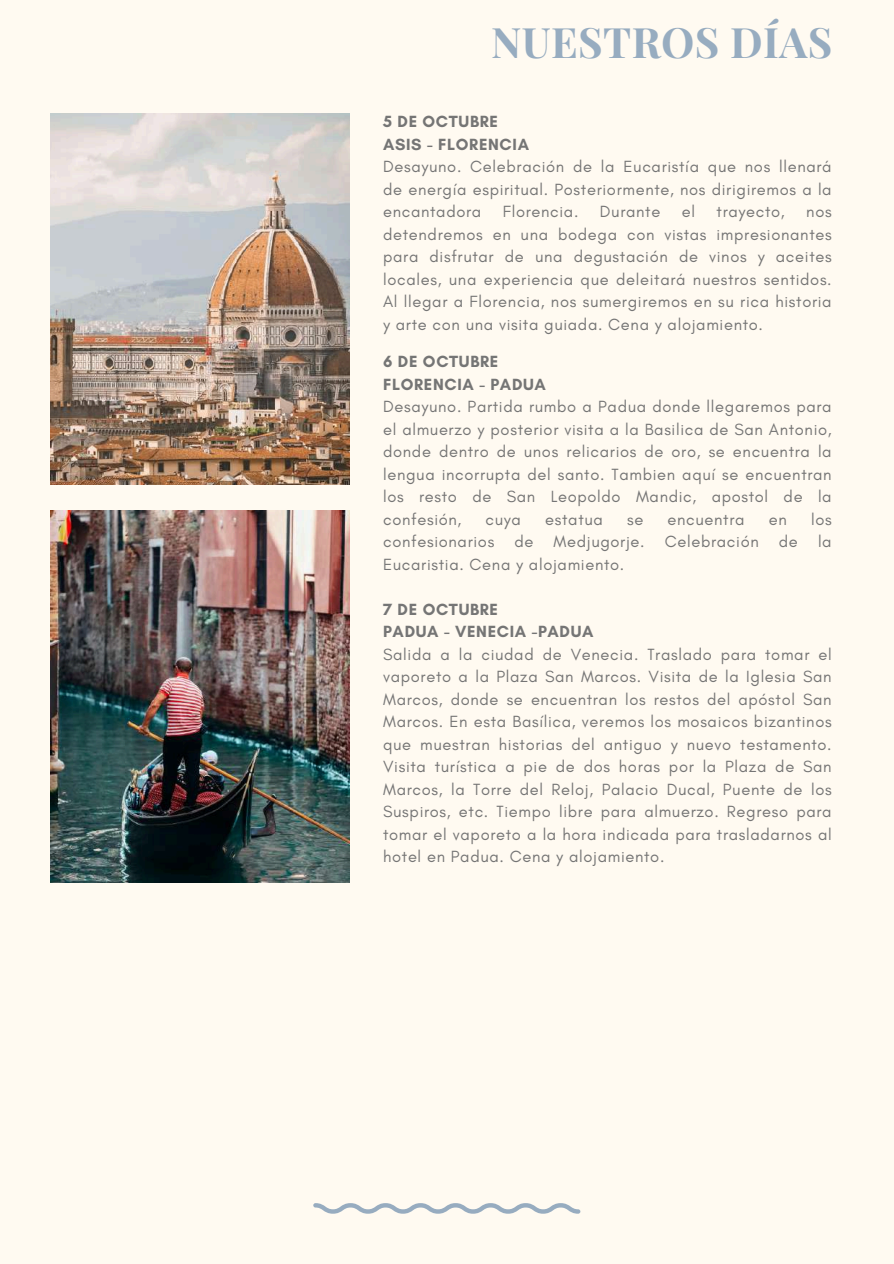
<style>
.page{position:relative;width:894px;height:1264px;background:#fff}
.page>*{position:absolute;margin:0;border:0;box-sizing:border-box;transform-origin:0 0}
.t1{font:700 42px "Playfair Display";letter-spacing:.01em;color:#97acc0}
.t2{font:16.5px/22.5px "Glacial Indifference";letter-spacing:.04em;color:#757575;text-align:justify}
.t3{font:700 16.5px/22.5px "Glacial Indifference";letter-spacing:.04em;color:#757575}
</style>
<div class="page">
<div style="left:0;top:0;width:893px;height:1263px;background:#fffaf1"></div>
<svg style="left:313px;top:1203px;width:267px;height:10px"></svg>
<img style="left:50px;top:113px;width:300px;height:372px">
<img style="left:50px;top:511px;width:300px;height:371px">
<h1 class="t1" style="left:491px;top:13px;width:343px">NUESTROS DÍAS</h1>
<p class="t3" style="left:383px;top:110px;width:147px">5 DE OCTUBRE<br>ASIS - FLORENCIA</p>
<p class="t2" style="left:383px;top:155px;width:450px">Desayuno. Celebración de la Eucaristía que nos llenará de energía espiritual. Posteriormente, nos dirigiremos a la encantadora</p>
<p class="t2" style="left:502px;top:200px;width:77px">Florencia.</p>
<p class="t2" style="left:599px;top:200px;width:62px">Durante</p>
<p class="t2" style="left:681px;top:200px;width:15px">el</p>
<p class="t2" style="left:716px;top:200px;width:70px">trayecto,</p>
<p class="t2" style="left:383px;top:200px;width:450px;text-indent:423px">nos detendremos en una bodega con vistas impresionantes para disfrutar de una degustación de vinos y aceites locales, una experiencia que deleitará nuestros sentidos.<br>Al llegar a Florencia, nos sumergiremos en su rica historia y arte con una visita guiada. Cena y alojamiento.</p>
<p class="t3" style="left:383px;top:350px;width:164px">6 DE OCTUBRE<br>FLORENCIA - PADUA</p>
<p class="t2" style="left:383px;top:395px;width:450px">Desayuno. Partida rumbo a Padua donde llegaremos para el almuerzo y posterior visita a la Basilica de San Antonio, donde dentro de unos relicarios de oro, se encuentra la lengua incorrupta del santo. Tambien aquí se encuentran los resto de San Leopoldo Mandic, apostol de la confesión,</p>
<p class="t2" style="left:383px;top:508px;width:450px;text-indent:428px">los confesionarios de Medjugorje. Celebración de la Eucaristia. Cena y alojamiento.</p>
<p class="t3" style="left:383px;top:598px;width:212px">7 DE OCTUBRE<br>PADUA - VENECIA -PADUA</p>
<p class="t2" style="left:383px;top:643px;width:450px">Salida a la ciudad de Venecia. Traslado para tomar el vaporeto a la Plaza San Marcos. Visita de la Iglesia San Marcos, donde se encuentran los restos del apóstol San Marcos. En esta Basílica, veremos los mosaicos bizantinos que muestran historias del antiguo y nuevo testamento.<br>Visita turística a pie de dos horas por la Plaza de San Marcos, la Torre del Reloj, Palacio Ducal, Puente de los Suspiros, etc. Tiempo libre para almuerzo. Regreso para tomar el vaporeto a la hora indicada para trasladarnos al hotel en Padua. Cena y alojamiento.</p>
<p class="t2" style="left:485px;top:508px;width:37px">cuya</p>
<p class="t2" style="left:545px;top:508px;width:59px">estatua</p>
<p class="t2" style="left:627px;top:508px;width:18px">se</p>
<p class="t2" style="left:667px;top:508px;width:78px">encuentra</p>
<p class="t2" style="left:768px;top:508px;width:20px">en</p>
</div>
